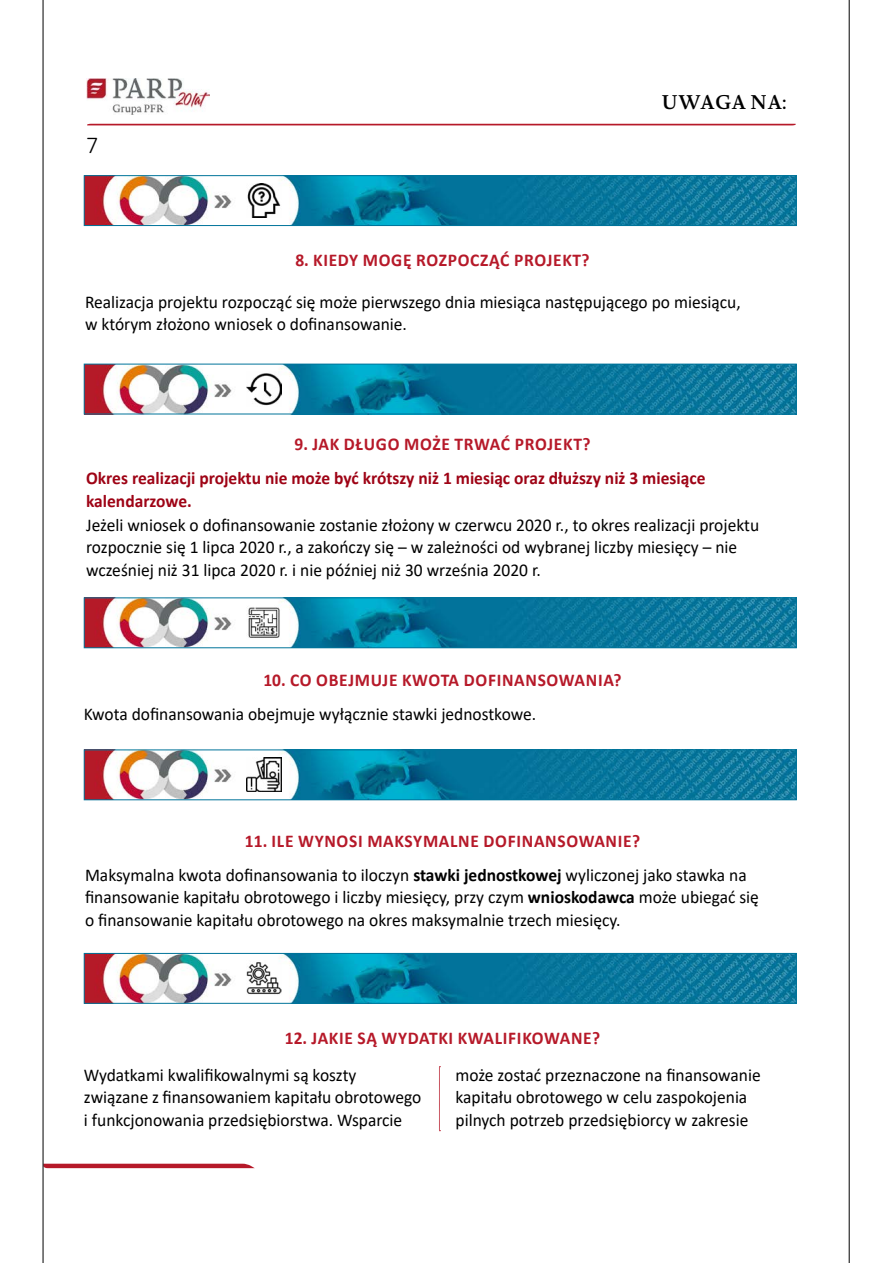
<style>
.page{position:relative;width:893px;height:1263px;background:#fff}
.page>*{position:absolute;margin:0;border:0;box-sizing:border-box;transform-origin:0 0}
.t1{font:300 24px "Calibri";color:#000}
.t2{font:600 19.5px "Novel Pro";letter-spacing:.01em;color:#000}
.t3{font:18px/22.5px "Calibri";color:#000}
.t4{font:700 18px "Calibri";letter-spacing:.04em;color:#b61929}
.t5{font:700 18px/22.5px "Calibri";color:#9e0315}
.s1{font-weight:700}
</style>
<div class="page">
<svg style="left:439px;top:1066px;width:1px;height:65px"></svg>
<svg style="left:44px;top:1164px;width:211px;height:4px"></svg>
<img style="left:87px;top:79px;width:122px;height:35px">
<img style="left:86px;top:177px;width:709px;height:47px">
<div style="left:84px;top:175px;width:713px;height:51px;border:1px solid #00749a"></div>
<img style="left:247px;top:183px;width:34px;height:35px">
<img style="left:86px;top:366px;width:709px;height:46px">
<div style="left:84px;top:364px;width:713px;height:50px;border:1px solid #00749a"></div>
<img style="left:247px;top:371px;width:34px;height:35px">
<img style="left:86px;top:600px;width:709px;height:46px">
<div style="left:84px;top:598px;width:713px;height:50px;border:1px solid #00749a"></div>
<img style="left:247px;top:605px;width:34px;height:35px">
<img style="left:86px;top:752px;width:709px;height:46px">
<div style="left:84px;top:750px;width:713px;height:50px;border:1px solid #00749a"></div>
<img style="left:247px;top:757px;width:34px;height:35px">
<img style="left:86px;top:955px;width:709px;height:46px">
<div style="left:84px;top:953px;width:713px;height:50px;border:1px solid #00749a"></div>
<img style="left:247px;top:961px;width:34px;height:34px">
<svg style="left:87px;top:124px;width:709px;height:1px"></svg>
<hr style="left:43px;top:0;width:1px;height:1263px;background:#000">
<hr style="left:849px;top:0;width:1px;height:1263px;background:#000">
<p class="t1" style="left:86px;top:130px;width:14px">7</p>
<p class="t2" style="left:661px;top:87px;width:127px">UWAGA NA:</p>
<h3 class="t4" style="left:295px;top:247px;width:296px">8. KIEDY MOGĘ ROZPOCZĄĆ PROJEKT?</h3>
<p class="t3" style="left:85px;top:290px;width:657px">Realizacja projektu rozpocząć się może pierwszego dnia miesiąca następującego po miesiącu, w którym złożono wniosek o dofinansowanie.</p>
<h3 class="t4" style="left:295px;top:432px;width:297px">9. JAK DŁUGO MOŻE TRWAĆ PROJEKT?</h3>
<p class="t5" style="left:86px;top:467px;width:621px">Okres realizacji projektu nie może być krótszy niż 1 miesiąc oraz dłuższy niż 3 miesiące kalendarzowe.</p>
<p class="t3" style="left:86px;top:513px;width:675px">Jeżeli wniosek o dofinansowanie zostanie złożony w czerwcu 2020 r., to okres realizacji projektu rozpocznie się 1 lipca 2020 r., a zakończy się – w zależności od wybranej liczby miesięcy – nie wcześniej niż 31 lipca 2020 r. i nie później niż 30 września 2020 r.</p>
<h3 class="t4" style="left:263px;top:667px;width:360px">10. CO OBEJMUJE KWOTA DOFINANSOWANIA?</h3>
<p class="t3" style="left:84px;top:703px;width:454px">Kwota dofinansowania obejmuje wyłącznie stawki jednostkowe.</p>
<h3 class="t4" style="left:245px;top:828px;width:397px">11. ILE WYNOSI MAKSYMALNE DOFINANSOWANIE?</h3>
<p class="t3" style="left:85px;top:863px;width:675px">Maksymalna kwota dofinansowania to iloczyn <span class="s1">stawki jednostkowej</span> wyliczonej jako stawka na finansowanie kapitału obrotowego i liczby miesięcy, przy czym <span class="s1">wnioskodawca</span> może ubiegać się</p>
<p class="t3" style="left:85px;top:908px;width:537px">o finansowanie kapitału obrotowego na okres maksymalnie trzech miesięcy.</p>
<h3 class="t4" style="left:285px;top:1025px;width:317px">12. JAKIE SĄ WYDATKI KWALIFIKOWANE?</h3>
<p class="t3" style="left:84px;top:1063px;width:339px">Wydatkami kwalifikowalnymi są koszty związane z finansowaniem kapitału obrotowego i funkcjonowania przedsiębiorstwa. Wsparcie</p>
<p class="t3" style="left:455px;top:1063px;width:307px">może zostać przeznaczone na finansowanie kapitału obrotowego w celu zaspokojenia pilnych potrzeb przedsiębiorcy w zakresie</p>
</div>
